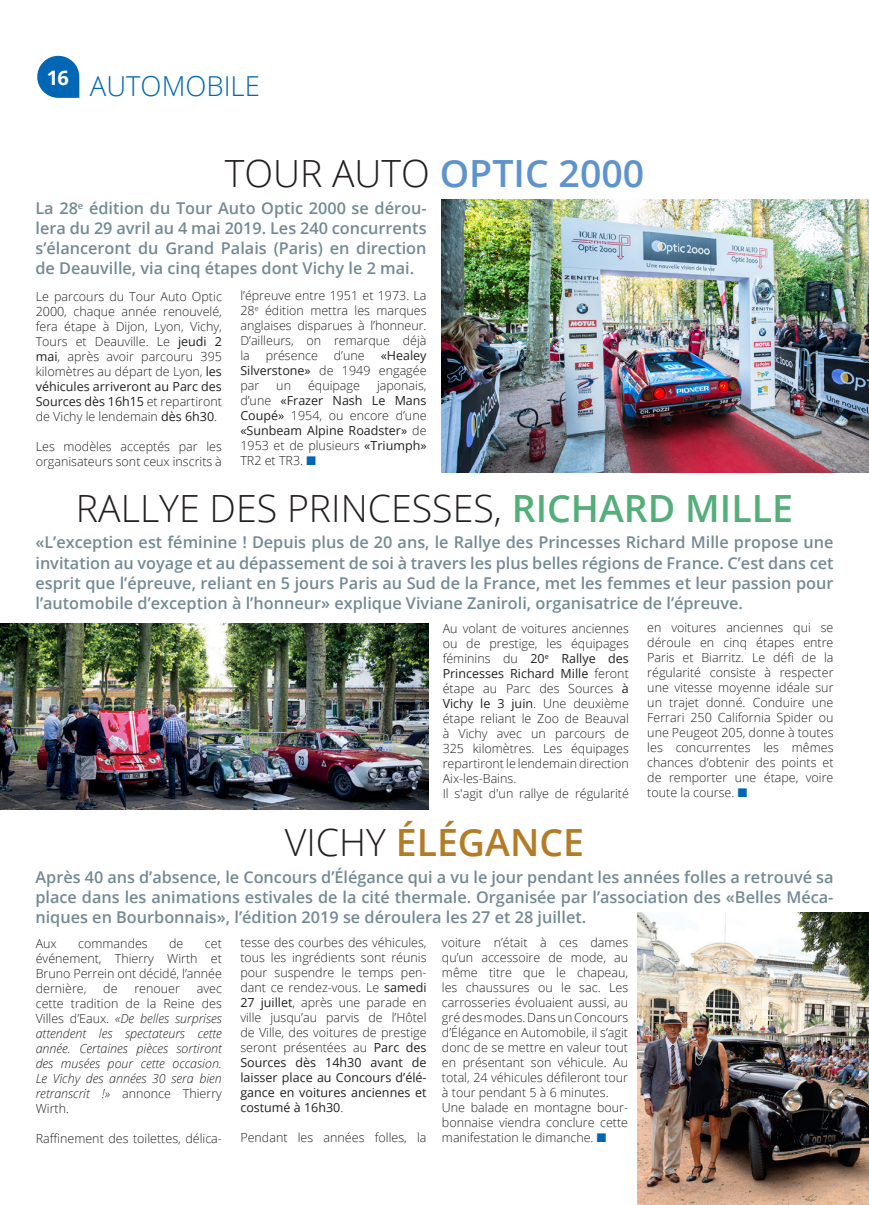
<style>
.page{position:relative;width:869px;height:1205px;background:#fff}
.page>*{position:absolute;margin:0;border:0;box-sizing:border-box;transform-origin:0 0}
.t1{font:300 37.5px "Open Sans";color:#231f20}
.t2{font:600 37.5px "Open Sans";color:#5e93ce}
.t3{font:600 37.5px "Open Sans";color:#b37c29}
.t4{font:300 27.5px "Open Sans";color:#0166b3}
.t5{font:700 20px "Open Sans";color:#fff}
.t6{font:600 16.25px/20px "Open Sans";color:#738a95;text-align:justify}
.t7{font:300 12.5px/15px "Open Sans";color:#231f20;text-align:justify}
.t8{font:italic 300 12.5px/15px "Open Sans";color:#231f20;text-align:justify}
.t9{font:12.5px/15px "Open Sans";color:#231f20;text-align:justify}
.s1{font-weight:300;color:#231f20}
.s2{font-weight:400}
.s3{font-weight:300}
.s4{color:#0166b3}
.s5{font-weight:600;color:#54ae79}
.s6{font-style:normal}
</style>
<div class="page">
<svg style="left:37px;top:56px;width:42px;height:42px"></svg>
<img style="left:441px;top:199px;width:427px;height:273px">
<img style="left:0;top:623px;width:428px;height:187px">
<img style="left:637px;top:912px;width:231px;height:293px">
<h3 class="t5" style="left:47px;top:64px;width:24px">16</h3>
<h2 class="t4" style="left:90px;top:67px;width:171px">AUTOMOBILE</h2>
<h1 class="t2" style="left:224px;top:148px;width:421px"><span class="s1">TOUR AUTO</span> OPTIC 2000</h1>
<h3 class="t6" style="left:35px;top:198px;width:392px">La 28<sup>e</sup> édition du Tour Auto Optic 2000 se dérou&shy;lera du 29 avril au 4 mai 2019. Les 240 concurrents s’élanceront du Grand Palais (Paris) en direction de Deauville, via cinq étapes dont Vichy le 2 mai.</h3>
<p class="t7" style="left:36px;top:288px;width:188px">Le parcours du Tour Auto Optic 2000, chaque année renouvelé, fera étape à Dijon, Lyon, Vichy, Tours et Deauville. Le <span class="s2">jeudi 2 mai</span>, après avoir parcouru 395 kilomètres au départ de Lyon, <span class="s2">les véhicules arriveront au Parc des Sources dès 16h15</span> et repartiront de Vichy le lendemain <span class="s2">dès 6h30</span>.</p>
<p class="t7" style="left:36px;top:438px;width:188px">Les modèles acceptés par les organisateurs sont ceux inscrits à</p>
<p class="t7" style="left:240px;top:288px;width:188px">l’épreuve entre 1951 et 1973. La 28<sup>e</sup> édition mettra les marques anglaises disparues à l’honneur.<br>D’ailleurs, on remarque déjà la</p>
<p class="t7" style="left:266px;top:348px;width:54px">présence</p>
<p class="t7" style="left:333px;top:348px;width:32px">d’une</p>
<p class="t9" style="left:240px;top:348px;width:188px;text-indent:140px">«Healey Silverstone» <span class="s3">de 1949 engagée par</span></p>
<p class="t7" style="left:276px;top:378px;width:16px">un</p>
<p class="t7" style="left:308px;top:378px;width:53px">équipage</p>
<p class="t7" style="left:240px;top:378px;width:188px;text-indent:136px">japonais, d’une <span class="s2">«Frazer Nash Le Mans Coupé»</span> 1954, ou encore d’une <span class="s2">«Sunbeam Alpine Roadster»</span> de 1953 et de plusieurs <span class="s2">«Triumph» </span>TR2 et TR3. <span class="s4">■</span></p>
<h1 class="t1" style="left:76px;top:483px;width:718px">RALLYE DES PRINCESSES, <span class="s5">RICHARD MILLE</span></h1>
<p class="t6" style="left:35px;top:532px;width:799px">«L’exception est féminine ! Depuis plus de 20 ans, le Rallye des Princesses Richard Mille propose une invitation au voyage et au dépassement de soi à travers les plus belles régions de France. C’est dans cet esprit que l’épreuve, reliant en 5 jours Paris au Sud de la France, met les femmes et leur passion pour l’automobile d’exception à l’honneur» explique Viviane Zaniroli, organisatrice de l’épreuve.</p>
<p class="t7" style="left:442px;top:621px;width:188px;text-align:left">Au volant de voitures anciennes ou de prestige, les équipages féminins du <span class="s2">20</span><sup>e</sup> <span class="s2">Rallye des<br>Princesses Richard Mille</span> feront étape au Parc des Sources <span class="s2">à<br>Vichy le 3 juin</span>. Une deuxième étape reliant le Zoo de Beauval à Vichy avec un parcours de<br>325 kilomètres. Les équipages repartiront le lendemain direction<br>Aix-les-Bains.<br>Il s'agit d'un rallye de régularité</p>
<h1 class="t3" style="left:284px;top:817px;width:301px"><span class="s1">VICHY</span> ÉLÉGANCE</h1>
<p class="t7" style="left:647px;top:620px;width:188px">en voitures anciennes qui se déroule en cinq étapes entre Paris et Biarritz. Le défi de la régularité consiste à respecter une vitesse moyenne idéale sur un trajet donné. Conduire une Ferrari 250 California Spider ou une Peugeot 205, donne à toutes les concurrentes les mêmes chances d’obtenir des points et de remporter une étape, voire toute la course. <span class="s4">■</span></p>
<p class="t6" style="left:35px;top:866px;width:799px">Après 40 ans d’absence, le Concours d’Élégance qui a vu le jour pendant les années folles a retrouvé sa place dans les animations estivales de la cité thermale. Organisée par l’association des «Belles Méca&shy;niques en Bourbonnais», l’édition 2019 se déroulera les 27 et 28 juillet.</p>
<p class="t7" style="left:36px;top:935px;width:23px">Aux</p>
<p class="t7" style="left:78px;top:935px;width:71px">commandes</p>
<p class="t7" style="left:169px;top:935px;width:16px">de</p>
<p class="t7" style="left:36px;top:935px;width:188px;text-indent:169px">cet événement, Thierry Wirth et Bruno Perrein ont décidé, l’année dernière,</p>
<p class="t7" style="left:103px;top:980px;width:16px">de</p>
<p class="t7" style="left:134px;top:980px;width:47px">renouer</p>
<p class="t8" style="left:36px;top:980px;width:188px;text-indent:161px"><span class="s6">avec cette tradition de la Reine des Villes d’Eaux.</span> «De belles surprises attendent les spectateurs cette année. Certaines pièces sortiront des musées pour cette occasion.<br>Le Vichy des années 30 sera bien retranscrit !» <span class="s6">annonce Thierry Wirth.</span></p>
<p class="t7" style="left:36px;top:1130px;width:188px">Raffinement des toilettes, délica-</p>
<p class="t7" style="left:240px;top:934px;width:188px">tesse des courbes des véhicules, tous les ingrédients sont réunis pour suspendre le temps pen&shy;dant ce rendez-vous. Le <span class="s2">samedi 27 juillet</span>, après une parade en ville jusqu’au parvis de l’Hôtel de Ville, des voitures de prestige seront présentées au <span class="s2">Parc des Sources dès 14h30 avant de laisser place au Concours d’élé&shy;gance en voitures anciennes et costumé à 16h30</span>.</p>
<p class="t7" style="left:240px;top:1129px;width:188px">Pendant les années folles, la</p>
<p class="t7" style="left:441px;top:934px;width:188px;text-align:left">voiture n’était à ces dames qu’un accessoire de mode, au même titre que le chapeau, les chaussures ou le sac. Les carrosseries évoluaient aussi, au gré des modes. Dans un Concours d’Élégance en Automobile, il s’agit donc de se mettre en valeur tout en présentant son véhicule. Au total, 24 véhicules défileront tour à tour pendant 5 à 6 minutes.<br>Une balade en montagne bour&shy;bonnaise viendra conclure cette manifestation le dimanche. <span class="s4">■</span></p>
</div>
